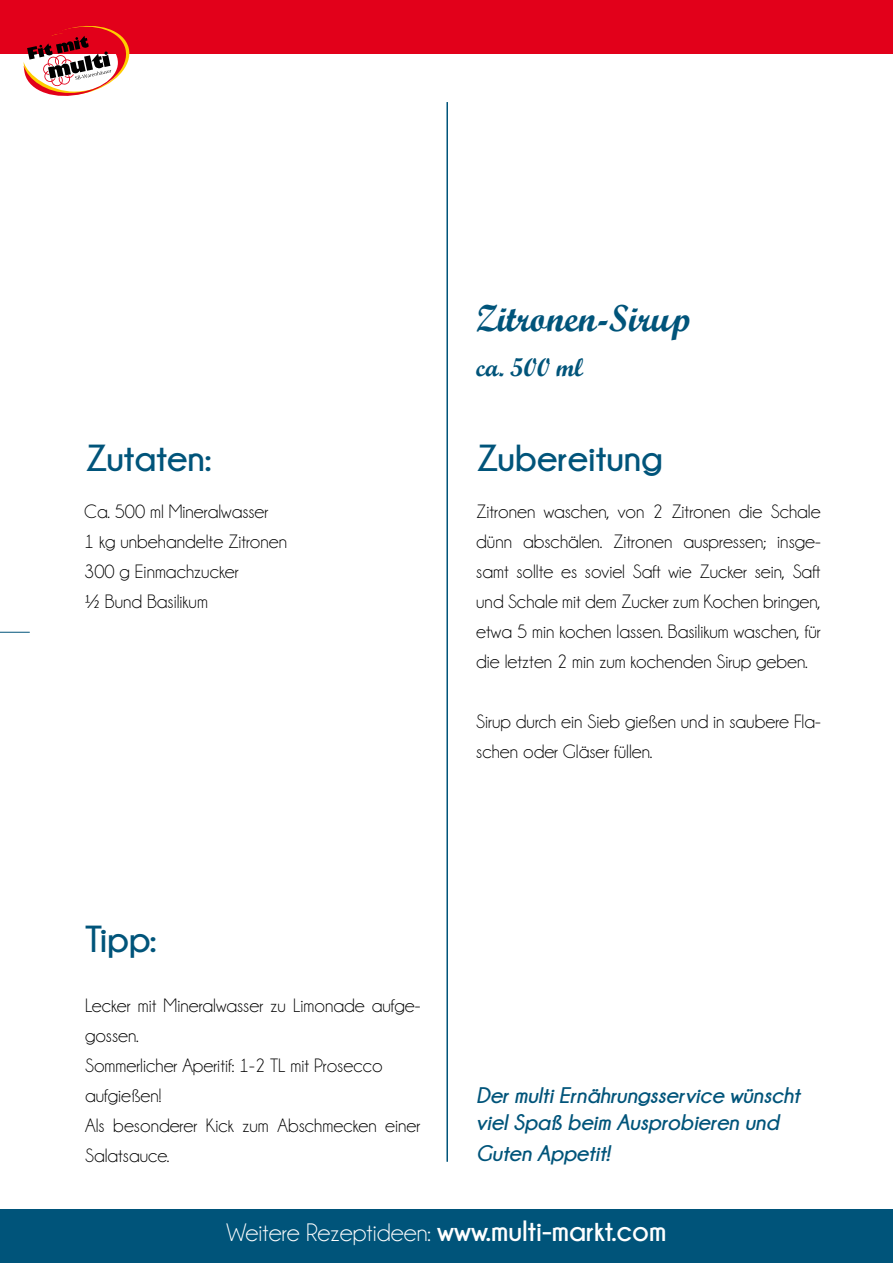
<style>
.page{position:relative;width:893px;height:1263px;background:#fff}
.page>*{position:absolute;margin:0;border:0;box-sizing:border-box;transform-origin:0 0}
.t1{font:700 37.5px "Champagne&Limousines";color:#00547a}
.t2{font:37.5px "Script MT Bold";color:#00547a}
.t3{font:25.5px "Champagne&Limousines";color:#fff}
.t4{font:25.5px "Script MT Bold";color:#00547a}
.t5{font:italic 700 22.5px/27px "Champagne&Limousines";color:#00547a}
.t6{font:19.5px/30px "Champagne&Limousines";color:#000}
.s1{font-weight:700;font-size:29.25px}
</style>
<div class="page">
<hr style="left:446px;top:102px;width:2px;height:1060px;background:#00547a">
<div style="left:0;top:0;width:893px;height:54px;background:#e2001a"></div>
<div style="left:0;top:1209px;width:893px;height:54px;background:#00547a"></div>
<hr style="left:0;top:632px;width:30px;height:1px;background:#00547a">
<svg style="left:24px;top:26px;width:106px;height:70px"></svg>
<h1 class="t2" style="left:476px;top:295px;width:217px">Zitronen-Sirup</h1>
<h2 class="t4" style="left:476px;top:351px;width:108px">ca. 500 ml</h2>
<h1 class="t1" style="left:85px;top:437px;width:128px">Zutaten:</h1>
<h1 class="t1" style="left:476px;top:437px;width:188px">Zubereitung</h1>
<p class="t6" style="left:84px;top:496px;width:204px">Ca. 500 ml Mineralwasser<br>1 kg unbehandelte Zitronen<br>300 g Einmachzucker<br>½ Bund Basilikum</p>
<p class="t6" style="left:476px;top:496px;width:346px;text-align:justify">Zitronen waschen, von 2 Zitronen die Schale dünn abschälen. Zitronen auspressen; insge&shy;samt sollte es soviel Saft wie Zucker sein, Saft und Schale mit dem Zucker zum Kochen bringen, etwa 5 min kochen lassen. Basilikum waschen, für die letzten 2 min zum kochenden Sirup geben.</p>
<p class="t6" style="left:476px;top:706px;width:346px">Sirup durch ein Sieb gießen und in saubere Fla&shy;schen oder Gläser füllen.</p>
<h1 class="t1" style="left:85px;top:918px;width:73px">Tipp:</h1>
<p class="t6" style="left:85px;top:990px;width:337px">Lecker mit Mineralwasser zu Limonade aufge&shy;gossen.<br>Sommerlicher Aperitif: 1-2 TL mit Prosecco aufgießen!<br>Als besonderer Kick zum Abschmecken einer<br>Salatsauce.</p>
<p class="t5" style="left:476px;top:1082px;width:325px">Der multi Ernährungsservice wünscht viel Spaß beim Ausprobieren und</p>
<p class="t5" style="left:476px;top:1139px;width:135px">Guten Appetit!</p>
<h2 class="t3" style="left:227px;top:1220px;width:441px">Weitere Rezeptideen: <span class="s1">www.multi-markt.com</span></h2>
</div>
